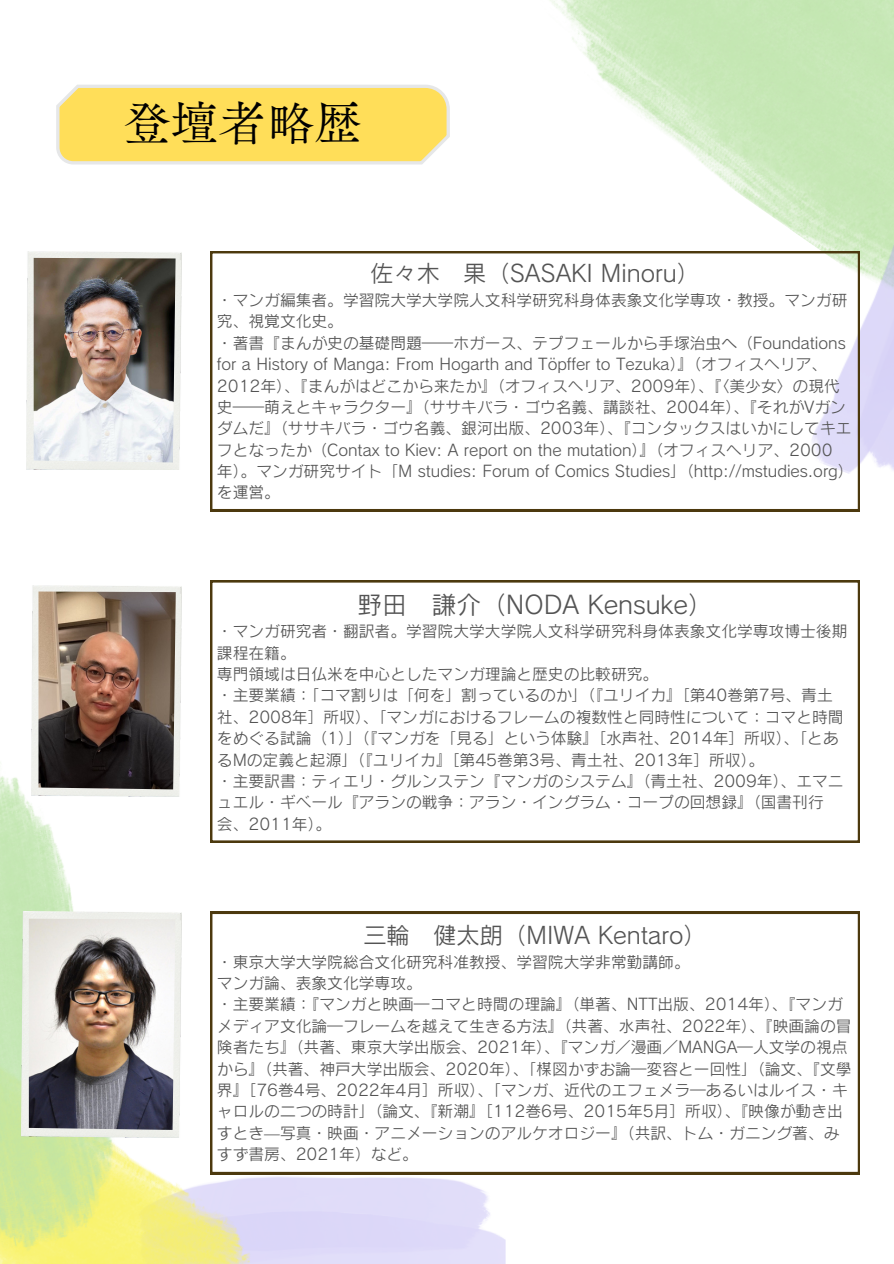
<style>
.page{position:relative;width:894px;height:1264px;background:#fff}
.page>*{position:absolute;margin:0;border:0;box-sizing:border-box;transform-origin:0 0}
.t1{font:47.85px "Canva Tsuku A Old Min Pr 6 N R";color:#000}
.t2{font:24.75px "Canva Rodin Cattleya Pro M";color:#545454}
.t3{font:23.25px "Canva Rodin Cattleya Pro M";color:#545454}
.t4{font:15.75px/21.3px "Canva Rodin Cattleya Pro M";color:#545454}
</style>
<div class="page">
<img style="left:287px;top:1174px;width:218px;height:89px">
<img style="left:550px;top:0;width:343px;height:239px">
<img style="left:135px;top:1137px;width:152px;height:126px">
<img style="left:804px;top:110px;width:89px;height:386px">
<img style="left:0;top:739px;width:135px;height:524px">
<svg style="left:56px;top:85px;width:394px;height:79px"></svg>
<svg style="left:210px;top:251px;width:649px;height:260px"></svg>
<svg style="left:210px;top:580px;width:649px;height:262px"></svg>
<svg style="left:210px;top:911px;width:649px;height:262px"></svg>
<img style="left:22px;top:911px;width:160px;height:226px">
<img style="left:29px;top:918px;width:146px;height:211px">
<img style="left:32px;top:585px;width:150px;height:211px">
<img style="left:38px;top:591px;width:138px;height:198px">
<img style="left:27px;top:251px;width:155px;height:218px">
<img style="left:34px;top:258px;width:141px;height:204px">
<p class="t1" style="left:123px;top:99px;width:240px">登壇者略歴</p>
<p class="t3" style="left:370px;top:262px;width:331px">佐々木 果（SASAKI Minoru）</p>
<p class="t4" style="left:217px;top:289px;width:631px">・マンガ編集者。学習院大学大学院人文科学研究科身体表象文化学専攻・教授。マンガ研究、視覚文化史。</p>
<p class="t4" style="left:217px;top:332px;width:638px">・著書『まんが史の基礎問題――ホガース、テプフェールから手塚治虫へ（Foundations for a History of Manga: From Hogarth and Töpffer to Tezuka）』（オフィスヘリア、2012年）、『まんがはどこから来たか』（オフィスヘリア、2009年）、『〈美少女〉の現代史――萌えとキャラクター』（ササキバラ・ゴウ名義、講談社、2004年）、『それがVガンダムだ』（ササキバラ・ゴウ名義、銀河出版、2003年）、『コンタックスはいかにしてキエフとなったか（Contax to Kiev: A report on the mutation）』（オフィスヘリア、2000<br>年）。マンガ研究サイト「M studies: Forum of Comics Studies」（http://mstudies.org）を運営。</p>
<p class="t2" style="left:357px;top:592px;width:357px">野田 謙介（NODA Kensuke）</p>
<p class="t4" style="left:217px;top:620px;width:631px">・マンガ研究者・翻訳者。学習院大学大学院人文科学研究科身体表象文化学専攻博士後期課程在籍。</p>
<p class="t4" style="left:217px;top:663px;width:442px">専門領域は日仏米を中心としたマンガ理論と歴史の比較研究。</p>
<p class="t4" style="left:217px;top:684px;width:628px">・主要業績：「コマ割りは「何を」割っているのか」（『ユリイカ』［第40巻第7号、青土社、2008年］所収）、「マンガにおけるフレームの複数性と同時性について：コマと時間をめぐる試論（1）」（『マンガを「見る」という体験』［水声社、2014年］所収）、「とあるMの定義と起源」（『ユリイカ』［第45巻第3号、青土社、2013年］所収）。</p>
<p class="t4" style="left:217px;top:770px;width:628px">・主要訳書：ティエリ・グルンステン『マンガのシステム』（青土社、2009年）、エマニュエル・ギベール『アランの戦争：アラン・イングラム・コープの回想録』（国書刊行<br>会、2011年）。</p>
<p class="t3" style="left:363px;top:923px;width:345px">三輪 健太朗（MIWA Kentaro）</p>
<p class="t4" style="left:217px;top:951px;width:474px">・東京大学大学院総合文化研究科准教授、学習院大学非常勤講師。</p>
<p class="t4" style="left:217px;top:972px;width:206px">マンガ論、表象文化学専攻。</p>
<p class="t4" style="left:217px;top:993px;width:636px">・主要業績：『マンガと映画―コマと時間の理論』（単著、NTT出版、2014年）、『マンガメディア文化論―フレームを越えて生きる方法』（共著、水声社、2022年）、『映画論の冒険者たち』（共著、東京大学出版会、2021年）、『マンガ／漫画／MANGA―人文学の視点から』（共著、神戸大学出版会、2020年）、「楳図かずお論―変容と一回性」（論文、『文學界』［76巻4号、2022年4月］所収）、「マンガ、近代のエフェメラ―あるいはルイス・キャロルの二つの時計」（論文、『新潮』［112巻6号、2015年5月］所収）、『映像が動き出すとき—写真・映画・アニメーションのアルケオロジー』（共訳、トム・ガニング著、みすず書房、2021年）など。</p>
</div>
